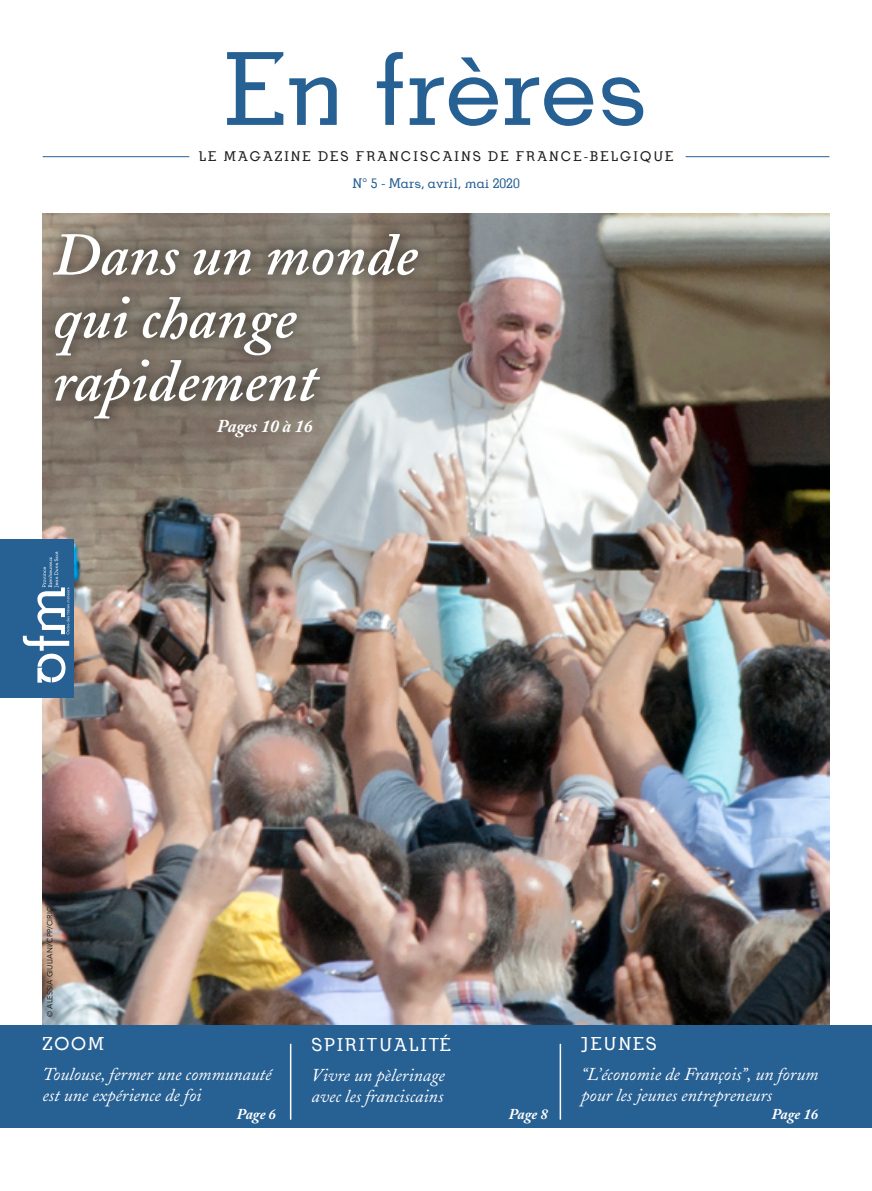
<style>
.page{position:relative;width:872px;height:1191px;background:#fff}
.page>*{position:absolute;margin:0;border:0;box-sizing:border-box;transform-origin:0 0}
.t1{font:100.8px "BDP Old Neo Regular";color:#276093}
.t2{font:italic 600 60px/63px "Adobe Caslon";color:#fff}
.t3{font:italic 18px/21.6px "Adobe Caslon";color:#fff}
.t4{font:18px "BDP Old Neo Regular";letter-spacing:.1em;color:#fff}
.t5{font:italic 700 18px "Adobe Caslon";color:#fff}
.t6{font:italic 700 15px "Adobe Caslon";letter-spacing:-.015em;color:#fff}
.t7{font:13.5px "BDP Old Neo Regular";letter-spacing:.15em;color:#1d1d1b}
.t8{font:13.5px "BDP Old Neo Regular";color:#276093}
.t9{font:7.5px "Avenir";color:#1d1d1b}
</style>
<div class="page">
<img style="left:43px;top:213px;width:786px;height:812px">
<div style="left:0;top:1025px;width:872px;height:102px;background:#276093"></div>
<hr style="left:290px;top:1043px;width:1px;height:76px;background:#fff">
<hr style="left:559px;top:1043px;width:2px;height:76px;background:#fff">
<hr style="left:43px;top:156px;width:146px;height:1px;background:#276093">
<hr style="left:685px;top:156px;width:144px;height:1px;background:#276093">
<div style="left:0;top:539px;width:74px;height:158px;background:#276093"></div>
<svg style="left:23px;top:551px;width:46px;height:131px"></svg>
<div style="left:41px;top:221px;width:390px;height:211px;background:#1d1d1b;opacity:.81"></div>
<h1 class="t1" style="left:224px;top:27px;width:424px">En frères</h1>
<p class="t7" style="left:199px;top:148px;width:476px">LE MAGAZINE DES FRANCISCAINS DE FRANCE-BELGIQUE</p>
<p class="t8" style="left:352px;top:175px;width:169px">N° 5 - Mars, avril, mai 2020</p>
<h2 class="t2" style="left:53px;top:225px;width:366px">Dans un monde qui change rapidement</h2>
<p class="t5" style="left:217px;top:415px;width:97px">Pages 10 à 16</p>
<p class="t9" style="left:46px;top:1017px;width:112px;rotate:-90deg">© ALESSIA GIULIANI/CPP/CIRIC</p>
<p class="t4" style="left:311px;top:1033px;width:141px">SPIRITUALITÉ</p>
<p class="t3" style="left:311px;top:1064px;width:135px">Vivre un pèlerinage avec les franciscains</p>
<p class="t4" style="left:581px;top:1032px;width:77px">JEUNES</p>
<p class="t3" style="left:581px;top:1063px;width:238px">“L’économie de François”, un forum pour les jeunes entrepreneurs</p>
<p class="t4" style="left:43px;top:1032px;width:63px">ZOOM</p>
<p class="t3" style="left:43px;top:1063px;width:230px">Toulouse, fermer une communauté est une expérience de foi</p>
<p class="t6" style="left:237px;top:1105px;width:41px">Page 6</p>
<p class="t6" style="left:509px;top:1105px;width:41px">Page 8</p>
<p class="t6" style="left:771px;top:1105px;width:48px">Page 16</p>
</div>
